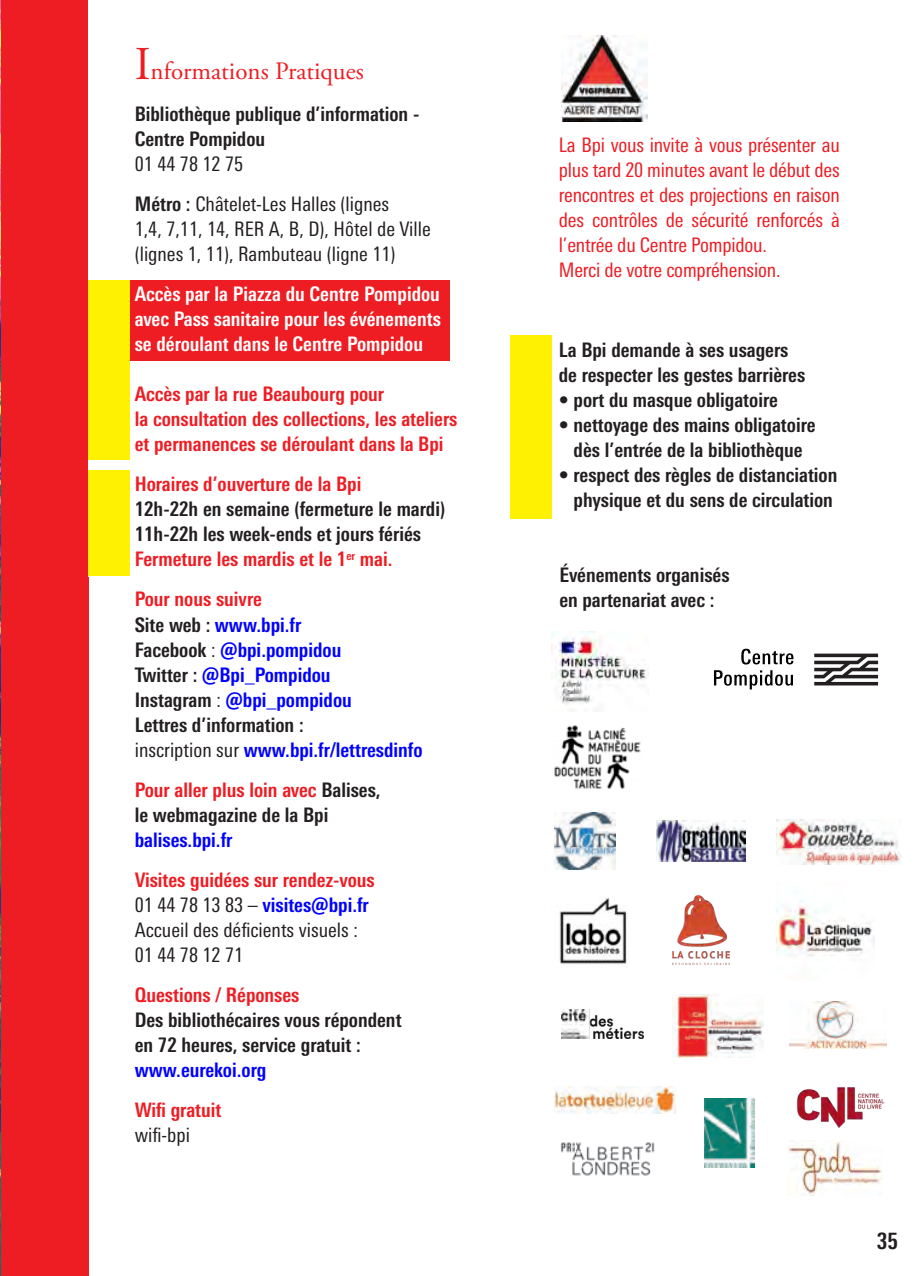
<style>
.page{position:relative;width:922px;height:1276px;background:#fff}
.page>*{position:absolute;margin:0;border:0;box-sizing:border-box;transform-origin:0 0}
.t1{font:25px "Adobe Garamond Pro";color:#ee1d23}
.t2{font:700 condensed 22.5px "Univers Next Pro";color:#231f20}
.t3{font:700 condensed 20px/25px "Univers Next Pro";color:#231f20;text-align:center}
.t4{font:700 condensed 20px "Univers Next Pro";color:#ee1d23}
.t5{font:condensed 20px/25px "Univers Next Pro";letter-spacing:-.01em;color:#ee1d23;text-align:justify}
.t6{font:700 condensed 20px "Univers Next Pro";color:#00f}
.t7{font:condensed 20px "Univers Next Pro";color:#231f20}
.t8{font:700 condensed 20px "Univers Next Pro";color:#fff}
.s1{font-size:47px}
.s2{font-weight:700}
.s3{color:#231f20}
.s4{font-weight:400;color:#231f20}
</style>
<div class="page">
<img style="left:787px;top:1140px;width:94px;height:55px">
<img style="left:789px;top:1001px;width:97px;height:47px">
<img style="left:672px;top:994px;width:91px;height:63px">
<img style="left:554px;top:1086px;width:121px;height:28px">
<img style="left:559px;top:897px;width:68px;height:67px">
<img style="left:776px;top:820px;width:125px;height:45px">
<img style="left:656px;top:820px;width:89px;height:42px">
<img style="left:554px;top:813px;width:61px;height:56px">
<img style="left:672px;top:895px;width:57px;height:69px">
<svg style="left:741px;top:648px;width:52px;height:16px"></svg>
<svg style="left:714px;top:670px;width:78px;height:19px"></svg>
<svg style="left:814px;top:653px;width:63px;height:32px"></svg>
<img style="left:554px;top:725px;width:87px;height:65px">
<img style="left:552px;top:631px;width:96px;height:74px">
<img style="left:776px;top:900px;width:98px;height:57px">
<img style="left:561px;top:1009px;width:82px;height:29px">
<img style="left:561px;top:36px;width:86px;height:86px">
<div style="left:510px;top:335px;width:42px;height:184px;background:#fff101"></div>
<div style="left:0;top:0;width:88px;height:1276px;background:#ee1d23"></div>
<div style="left:88px;top:471px;width:42px;height:105px;background:#fff101"></div>
<div style="left:88px;top:280px;width:361px;height:80px;background:#ee1d23"></div>
<div style="left:88px;top:280px;width:42px;height:179px;background:#fff101"></div>
<img style="left:796px;top:1087px;width:89px;height:41px">
<img style="left:704px;top:1098px;width:50px;height:70px">
<img style="left:560px;top:1142px;width:95px;height:34px">
<img style="left:0;top:0;width:1px;height:1276px">
<p class="t1" style="left:135px;top:56px;width:230px"><span class="s1">I</span>nformations Pratiques</p>
<p class="t3" style="left:135px;top:102px;width:286px">Bibliothèque publique d’information -</p>
<p class="t3" style="left:135px;top:127px;width:132px">Centre Pompidou</p>
<p class="t7" style="left:135px;top:153px;width:110px">01 44 78 12 75</p>
<p class="t7" style="left:135px;top:193px;width:256px"><span class="s2">Métro :</span> Châtelet-Les Halles (lignes</p>
<p class="t7" style="left:135px;top:218px;width:297px">1,4, 7,11, 14, RER A, B, D), Hôtel de Ville</p>
<p class="t7" style="left:135px;top:243px;width:262px">(lignes 1, 11), Rambuteau (ligne 11)</p>
<p class="t8" style="left:135px;top:282px;width:307px">Accès par la Piazza du Centre Pompidou</p>
<p class="t8" style="left:135px;top:307px;width:307px">avec Pass sanitaire pour les événements</p>
<p class="t8" style="left:135px;top:332px;width:290px">se déroulant dans le Centre Pompidou</p>
<p class="t4" style="left:135px;top:382px;width:251px">Accès par la rue Beaubourg pour</p>
<p class="t4" style="left:135px;top:407px;width:324px">la consultation des collections, les ateliers</p>
<p class="t4" style="left:135px;top:432px;width:310px">et permanences se déroulant dans la Bpi</p>
<p class="t4" style="left:135px;top:472px;width:228px">Horaires d’ouverture de la Bpi</p>
<p class="t3" style="left:135px;top:497px;width:312px">12h-22h en semaine (fermeture le mardi)</p>
<p class="t3" style="left:135px;top:522px;width:288px">11h-22h les week-ends et jours fériés</p>
<p class="t4" style="left:135px;top:547px;width:259px">Fermeture les mardis et le 1<sup>er</sup> mai.</p>
<p class="t4" style="left:135px;top:587px;width:129px">Pour nous suivre</p>
<p class="t6" style="left:135px;top:612px;width:168px"><span class="s3">Site web :</span> www.bpi.fr</p>
<p class="t6" style="left:135px;top:637px;width:208px"><span class="s3">Facebook</span> <span class="s4">:</span> @bpi.pompidou</p>
<p class="t6" style="left:135px;top:662px;width:197px"><span class="s3">Twitter :</span> @Bpi_Pompidou</p>
<p class="t6" style="left:135px;top:687px;width:218px"><span class="s3">Instagram</span> <span class="s4">:</span> @bpi_pompidou</p>
<p class="t3" style="left:135px;top:712px;width:170px">Lettres d’information :</p>
<p class="t6" style="left:135px;top:737px;width:289px"><span class="s4">inscription sur</span> www.bpi.fr/lettresdinfo</p>
<p class="t4" style="left:135px;top:777px;width:247px">Pour aller plus loin avec <span class="s3">Balises,</span></p>
<p class="t3" style="left:135px;top:802px;width:195px">le webmagazine de la Bpi</p>
<p class="t6" style="left:135px;top:827px;width:99px">balises.bpi.fr</p>
<p class="t4" style="left:135px;top:867px;width:241px">Visites guidées sur rendez-vous</p>
<p class="t6" style="left:135px;top:892px;width:235px"><span class="s4">01 44 78 13 83 –</span> visites@bpi.fr</p>
<p class="t7" style="left:135px;top:918px;width:224px">Accueil des déficients visuels :</p>
<p class="t7" style="left:135px;top:943px;width:110px">01 44 78 12 71</p>
<p class="t4" style="left:135px;top:982px;width:166px">Questions / Réponses</p>
<p class="t3" style="left:135px;top:1007px;width:268px">Des bibliothécaires vous répondent</p>
<p class="t3" style="left:135px;top:1032px;width:227px">en 72 heures, service gratuit :</p>
<p class="t6" style="left:135px;top:1057px;width:133px">www.eurekoi.org</p>
<p class="t4" style="left:135px;top:1097px;width:88px">Wifi gratuit</p>
<p class="t7" style="left:135px;top:1123px;width:57px">wifi-bpi</p>
<p class="t5" style="left:558px;top:132px;width:282px">La Bpi vous invite à vous présenter au plus tard 20 minutes avant le début des rencontres et des projections en raison des contrôles de sécurité renforcés à l’entrée du Centre Pompidou.</p>
<p class="t5" style="left:558px;top:257px;width:223px">Merci de votre compréhension.</p>
<p class="t3" style="left:558px;top:337px;width:231px">La Bpi demande à ses usagers</p>
<p class="t3" style="left:558px;top:362px;width:248px">de respecter les gestes barrières</p>
<p class="t3" style="left:558px;top:387px;width:220px">• port du masque obligatoire</p>
<p class="t3" style="left:558px;top:412px;width:258px">• nettoyage des mains obligatoire dès l’entrée de la bibliothèque</p>
<p class="t3" style="left:558px;top:462px;width:280px">• respect des règles de distanciation physique et du sens de circulation</p>
<p class="t3" style="left:559px;top:562px;width:172px">Événements organisés</p>
<p class="t3" style="left:559px;top:587px;width:157px">en partenariat avec :</p>
<p class="t2" style="left:876px;top:1228px;width:23px">35</p>
</div>
